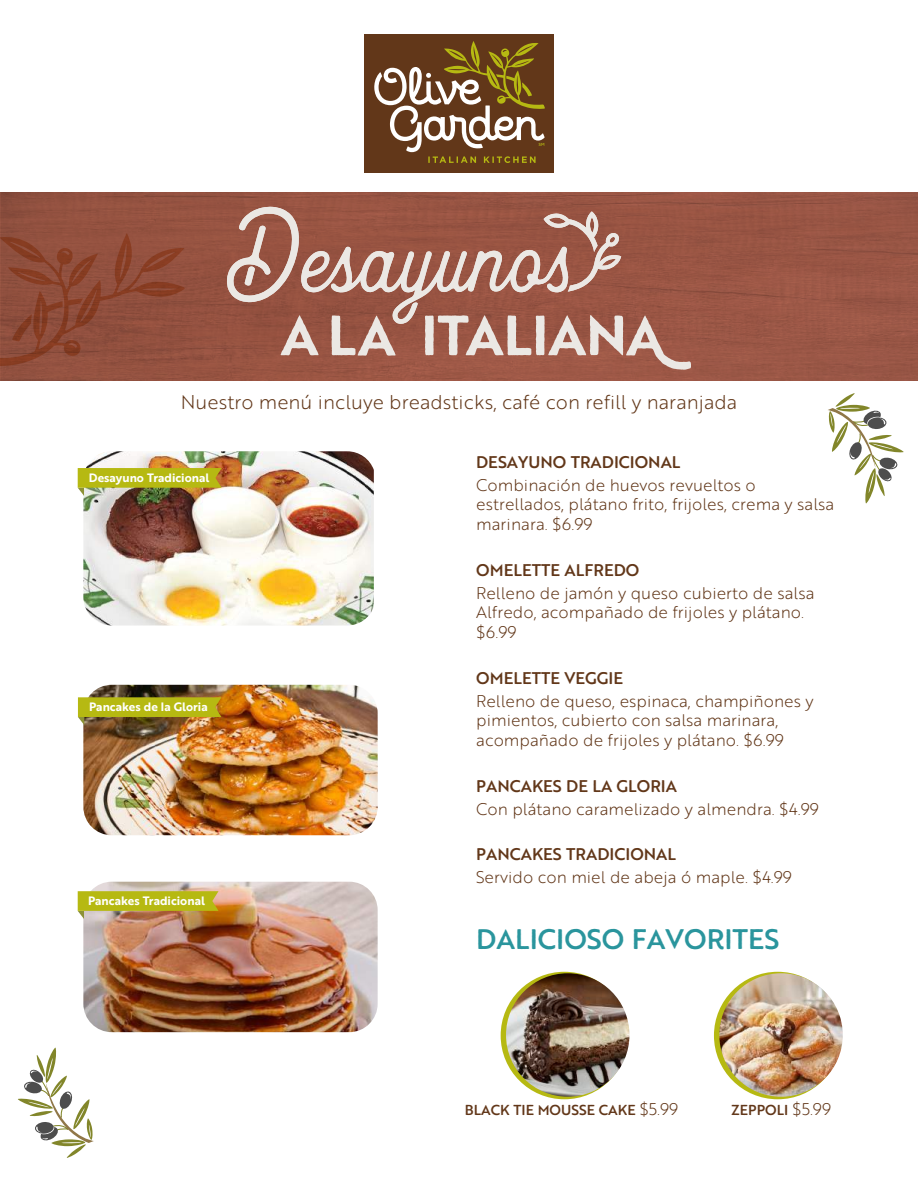
<style>
.page{position:relative;width:918px;height:1188px;background:#fff}
.page>*{position:absolute;margin:0;border:0;box-sizing:border-box;transform-origin:0 0}
.t1{font:500 27.6px "OG Brother";color:#2a959d}
.t2{font:300 19.5px "OG Brother";color:#623719}
.t3{font:300 16.5px/19.8px "OG Brother";color:#623719}
.t4{font:500 16.5px "OG Brother";color:#623719}
.t5{font:500 14.1px "OG Brother";color:#623719}
.t6{font:11.85px "Brother 1816 Bold";color:#fff}
.s1{font-weight:300;font-size:16.5px}
</style>
<div class="page">
<div style="left:501px;top:972px;width:127px;height:127px;background:#b6b912;border-radius:50%"></div>
<svg style="left:18px;top:1047px;width:76px;height:111px"></svg>
<svg style="left:828px;top:393px;width:76px;height:111px"></svg>
<div style="left:0;top:192px;width:918px;height:189px;background:#985543"></div>
<svg style="left:0;top:233px;width:185px;height:133px"></svg>
<svg style="left:227px;top:207px;width:464px;height:163px"></svg>
<div style="left:364px;top:34px;width:190px;height:138px;background:#623719"></div>
<svg style="left:374px;top:41px;width:171px;height:122px"></svg>
<img style="left:83px;top:451px;width:291px;height:175px">
<img style="left:83px;top:685px;width:295px;height:150px">
<img style="left:83px;top:882px;width:295px;height:150px">
<img style="left:78px;top:468px;width:144px;height:28px">
<svg style="left:78px;top:697px;width:143px;height:28px;background:#a69c1b"></svg>
<svg style="left:78px;top:891px;width:141px;height:28px;background:#b8aa2d"></svg>
<img style="left:506px;top:973px;width:123px;height:124px;border-radius:62px">
<div style="left:714px;top:972px;width:127px;height:127px;background:#b6b912;border-radius:50%"></div>
<img style="left:719px;top:973px;width:124px;height:124px;border-radius:62px">
<p class="t2" style="left:181px;top:388px;width:558px">Nuestro menú incluye breadsticks, café con refill y naranjada</p>
<p class="t6" style="left:89px;top:469px;width:122px">Desayuno Tradicional</p>
<p class="t6" style="left:89px;top:698px;width:120px">Pancakes de la Gloria</p>
<p class="t6" style="left:88px;top:892px;width:119px">Pancakes Tradicional</p>
<p class="t4" style="left:476px;top:449px;width:206px">DESAYUNO TRADICIONAL</p>
<p class="t3" style="left:476px;top:474px;width:360px">Combinación de huevos revueltos o estrellados, plátano frito, frijoles, crema y salsa marinara. $6.99</p>
<p class="t4" style="left:476px;top:557px;width:165px">OMELETTE ALFREDO</p>
<p class="t3" style="left:476px;top:582px;width:340px">Relleno de jamón y queso cubierto de salsa<br>Alfredo, acompañado de frijoles y plátano. $6.99</p>
<p class="t4" style="left:476px;top:665px;width:149px">OMELETTE VEGGIE</p>
<p class="t3" style="left:476px;top:690px;width:339px">Relleno de queso, espinaca, champiñones y pimientos, cubierto con salsa marinara, acompañado de frijoles y plátano. $6.99</p>
<p class="t4" style="left:476px;top:773px;width:202px">PANCAKES DE LA GLORIA</p>
<p class="t3" style="left:476px;top:798px;width:344px">Con plátano caramelizado y almendra. $4.99</p>
<p class="t4" style="left:476px;top:842px;width:201px">PANCAKES TRADICIONAL</p>
<p class="t3" style="left:476px;top:867px;width:317px">Servido con miel de abeja ó maple. $4.99</p>
<h1 class="t1" style="left:476px;top:918px;width:305px">DALICIOSO FAVORITES</h1>
<p class="t5" style="left:465px;top:1100px;width:215px">BLACK TIE MOUSSE CAKE <span class="s1">$5.99</span></p>
<p class="t5" style="left:731px;top:1100px;width:101px">ZEPPOLI <span class="s1">$5.99</span></p>
</div>
